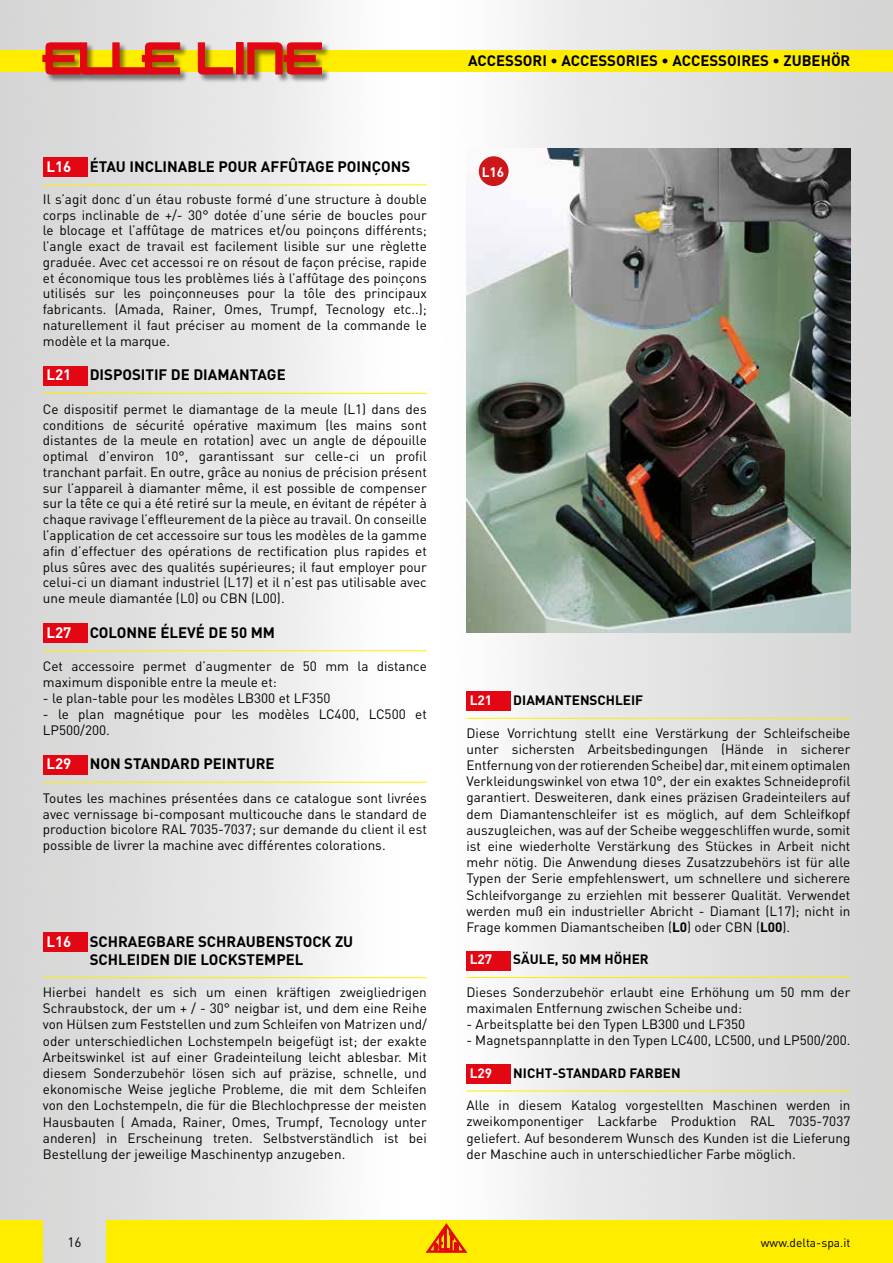
<style>
.page{position:relative;width:893px;height:1263px;background:#fff}
.page>*{position:absolute;margin:0;border:0;box-sizing:border-box;transform-origin:0 0}
.t1{font:700 15px/18px "DIN";color:#000;text-align:center}
.t2{font:13.5px/16.2px "DIN";color:#000;text-align:justify}
.t3{font:700 13.5px "DIN";color:#000}
.t4{font:700 13.5px "DIN";color:#fff}
.t5{font:12px "DIN";color:#000}
.s1{color:#fff}
.s2{font-weight:700}
</style>
<div class="page">
<img style="left:0;top:0;width:893px;height:1263px">
<div style="left:106px;top:1220px;width:787px;height:43px;background:#ffed00"></div>
<div style="left:0;top:50px;width:893px;height:21px;background:#ffed00"></div>
<div style="left:0;top:1220px;width:43px;height:43px;background:#ffed00"></div>
<div style="left:42px;top:42px;width:288px;height:41px;background:#000;opacity:.5"></div>
<svg style="left:42px;top:42px;width:138px;height:33px;background:#d95d23"></svg>
<svg style="left:198px;top:42px;width:35px;height:33px"></svg>
<div style="left:237px;top:43px;width:6px;height:31px;background:#e30613"></div>
<div style="left:236px;top:43px;width:8px;height:31px;border:1px solid #e30613"></div>
<svg style="left:247px;top:42px;width:75px;height:33px;background:#d44f19"></svg>
<svg style="left:426px;top:1224px;width:40px;height:28px"></svg>
<div style="left:43px;top:157px;width:44px;height:20px;background:#e30613"></div>
<div style="left:43px;top:366px;width:44px;height:20px;background:#e30613"></div>
<div style="left:43px;top:623px;width:44px;height:20px;background:#e30613"></div>
<div style="left:467px;top:691px;width:44px;height:20px;background:#e30613"></div>
<div style="left:467px;top:951px;width:44px;height:19px;background:#e30613"></div>
<div style="left:467px;top:1064px;width:44px;height:19px;background:#e30613"></div>
<div style="left:43px;top:755px;width:44px;height:19px;background:#e30613"></div>
<div style="left:43px;top:932px;width:44px;height:20px;background:#e30613"></div>
<hr style="left:43px;top:185px;width:384px;height:1px;background:#ffed00">
<hr style="left:43px;top:393px;width:384px;height:1px;background:#ffed00">
<hr style="left:43px;top:650px;width:384px;height:1px;background:#ffed00">
<hr style="left:43px;top:782px;width:384px;height:1px;background:#ffed00">
<hr style="left:467px;top:718px;width:383px;height:1px;background:#ffed00">
<hr style="left:467px;top:977px;width:383px;height:1px;background:#ffed00">
<hr style="left:467px;top:1090px;width:383px;height:1px;background:#ffed00">
<hr style="left:43px;top:977px;width:384px;height:1px;background:#ffed00">
<img style="left:467px;top:149px;width:383px;height:483px">
<div style="left:479px;top:156px;width:30px;height:30px;background:#cd1719;border-radius:50%"></div>
<p class="t1" style="left:46px;top:157px;width:365px"><span class="s1">L16</span> ÉTAU INCLINABLE POUR AFFÛTAGE POINÇONS</p>
<p class="t2" style="left:43px;top:191px;width:385px;line-height:15.8px">Il s’agit donc d’un étau robuste formé d’une structure à double corps inclinable de +/- 30° dotée d’une série de boucles pour le blocage et l’affûtage de matrices et/ou poinçons différents; l’angle exact de travail est facilement lisible sur une règlette graduée. Avec cet accessoi re on résout de façon précise, rapide et économique tous les problèmes liés à l’affûtage des poinçons utilisés sur les poinçonneuses pour la tôle des principaux fabricants. (Amada, Rainer, Omes, Trumpf, Tecnology etc..); naturellement il faut préciser au moment de la commande le modèle et la marque.</p>
<p class="t1" style="left:46px;top:365px;width:241px"><span class="s1">L21</span> DISPOSITIF DE DIAMANTAGE</p>
<p class="t2" style="left:43px;top:401px;width:385px;line-height:15.8px">Ce dispositif permet le diamantage de la meule (L1) dans des conditions de sécurité opérative maximum (les mains sont distantes de la meule en rotation) avec un angle de dépouille optimal d’environ 10°, garantissant sur celle-ci un profil tranchant parfait. En outre, grâce au nonius de précision présent sur l’appareil à diamanter même, il est possible de compenser sur la tête ce qui a été retiré sur la meule, en évitant de répéter à chaque ravivage l’effleurement de la pièce au travail. On conseille l’application de cet accessoire sur tous les modèles de la gamme afin d’effectuer des opérations de rectification plus rapides et plus sûres avec des qualités supérieures; il faut employer pour celui-ci un diamant industriel (L17) et il n’est pas utilisable avec une meule diamantée (L0) ou CBN (L00).</p>
<p class="t1" style="left:46px;top:622px;width:230px"><span class="s1">L27</span> COLONNE ÉLEVÉ DE 50 MM</p>
<p class="t2" style="left:43px;top:658px;width:385px;line-height:15.8px">Cet accessoire permet d’augmenter de 50 mm la distance maximum disponible entre la meule et:</p>
<p class="t2" style="left:43px;top:690px;width:289px">- le plan-table pour les modèles LB300 et LF350</p>
<p class="t2" style="left:43px;top:705px;width:385px">- le plan magnétique pour les modèles LC400, LC500 et<br>LP500/200.</p>
<p class="t1" style="left:46px;top:754px;width:230px"><span class="s1">L29</span> NON STANDARD PEINTURE</p>
<p class="t2" style="left:43px;top:790px;width:385px;line-height:15.8px">Toutes les machines présentées dans ce catalogue sont livrées avec vernissage bi-composant multicouche dans le standard de production bicolore RAL 7035-7037; sur demande du client il est possible de livrer la machine avec différentes colorations.</p>
<p class="t1" style="left:46px;top:931px;width:308px"><span class="s1">L16</span> SCHRAEGBARE SCHRAUBENSTOCK ZU<br>SCHLEIDEN DIE LOCKSTEMPEL</p>
<p class="t2" style="left:43px;top:984px;width:385px">Hierbei handelt es sich um einen kräftigen zweigliedrigen Schraubstock, der um + / - 30° neigbar ist, und dem eine Reihe von Hülsen zum Feststellen und zum Schleifen von Matrizen und/ oder unterschiedlichen Lochstempeln beigefügt ist; der exakte Arbeitswinkel ist auf einer Gradeinteilung leicht ablesbar. Mit diesem Sonderzubehör lösen sich auf präzise, schnelle, und ekonomische Weise jegliche Probleme, die mit dem Schleifen von den Lochstempeln, die für die Blechlochpresse der meisten Hausbauten ( Amada, Rainer, Omes, Trumpf, Tecnology unter anderen) in Erscheinung treten. Selbstverständlich ist bei Bestellung der jeweilige Maschinentyp anzugeben.</p>
<p class="t1" style="left:468px;top:51px;width:384px">ACCESSORI • ACCESSORIES • ACCESSOIRES • ZUBEHÖR</p>
<p class="t4" style="left:482px;top:163px;width:24px">L16</p>
<p class="t4" style="left:470px;top:691px;width:24px">L21</p>
<p class="t3" style="left:513px;top:691px;width:131px">DIAMANTENSCHLEIF</p>
<p class="t2" style="left:467px;top:724px;width:385px">Diese Vorrichtung stellt eine Verstärkung der Schleifscheibe unter sichersten Arbeitsbedingungen (Hände in sicherer Entfernung von der rotierenden Scheibe) dar, mit einem optimalen Verkleidungswinkel von etwa 10°, der ein exaktes Schneideprofil garantiert. Desweiteren, dank eines präzisen Gradeinteilers auf dem Diamantenschleifer ist es möglich, auf dem Schleifkopf auszugleichen, was auf der Scheibe weggeschliffen wurde, somit ist eine wiederholte Verstärkung des Stückes in Arbeit nicht mehr nötig. Die Anwendung dieses Zusatzzubehörs ist für alle Typen der Serie empfehlenswert, um schnellere und sicherere Schleifvorgange zu erziehlen mit besserer Qualität. Verwendet werden muß ein industrieller Abricht - Diamant (L17); nicht in Frage kommen Diamantscheiben (<span class="s2">L0</span>) oder CBN (<span class="s2">L00</span>).</p>
<p class="t4" style="left:470px;top:951px;width:24px">L27</p>
<p class="t3" style="left:513px;top:951px;width:137px">SÄULE, 50 MM HÖHER</p>
<p class="t2" style="left:467px;top:983px;width:385px">Dieses Sonderzubehör erlaubt eine Erhöhung um 50 mm der maximalen Entfernung zwischen Scheibe und:</p>
<p class="t2" style="left:467px;top:1016px;width:280px">- Arbeitsplatte bei den Typen LB300 und LF350</p>
<p class="t2" style="left:467px;top:1032px;width:385px">- Magnetspannplatte in den Typen LC400, LC500, und LP500/200.</p>
<p class="t4" style="left:470px;top:1064px;width:24px">L29</p>
<p class="t3" style="left:513px;top:1064px;width:169px">NICHT-STANDARD FARBEN</p>
<p class="t2" style="left:467px;top:1097px;width:385px">Alle in diesem Katalog vorgestellten Maschinen werden in zweikomponentiger Lackfarbe Produktion RAL 7035-7037 geliefert. Auf besonderem Wunsch des Kunden ist die Lieferung der Maschine auch in unterschiedlicher Farbe möglich.</p>
<p class="t2" style="left:67px;top:1234px;width:16px">16</p>
<p class="t5" style="left:761px;top:1235px;width:91px">www.delta-spa.it</p>
</div>
